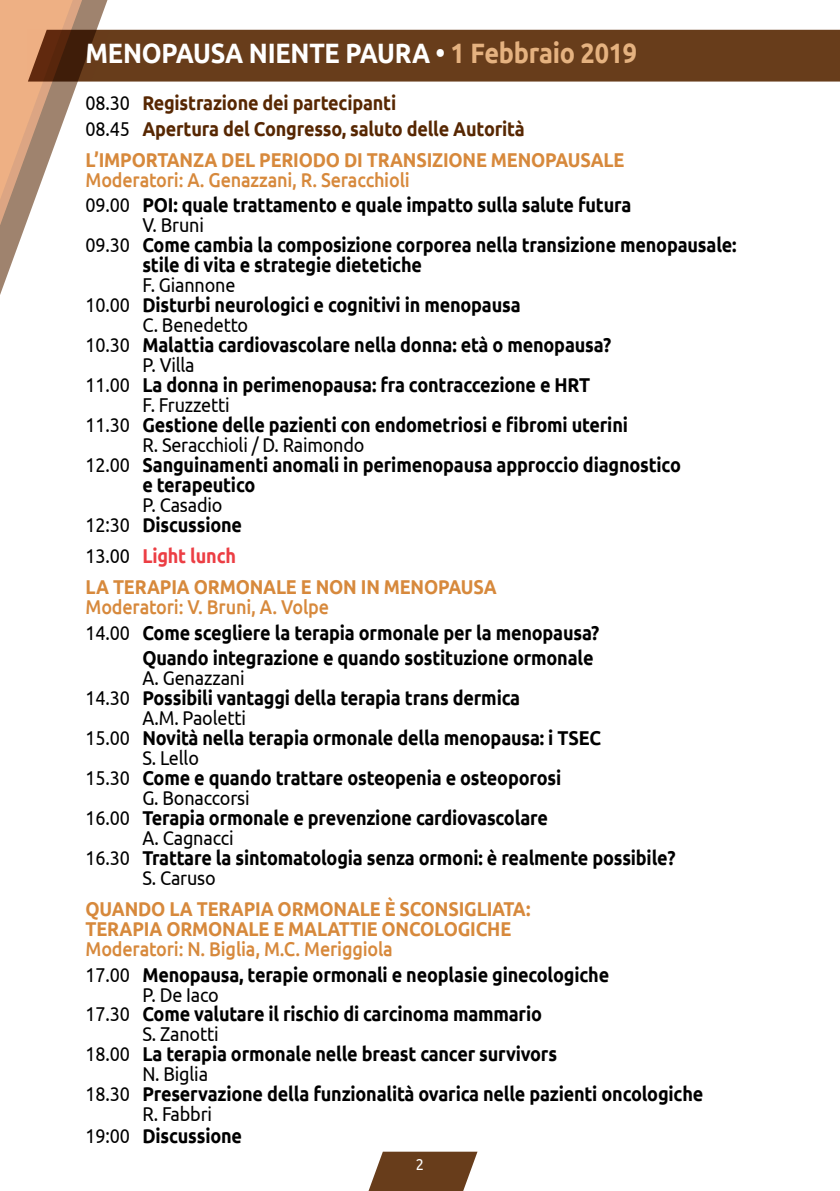
<style>
.page{position:relative;width:840px;height:1191px;background:#fff}
.page>*{position:absolute;margin:0;border:0;box-sizing:border-box;transform-origin:0 0}
.t1{font:700 28px "Ubuntu";letter-spacing:-.01em;color:#fff;scale:.9 1}
.t2{font:700 20px/25.6px "Ubuntu";letter-spacing:-.01em;color:#000;scale:.9 1}
.t3{font:20px/20px "Ubuntu";letter-spacing:-.01em;color:#000;scale:.9 1}
.t4{font:700 20px/31.2px "Ubuntu";letter-spacing:-.01em;color:#d7893c;scale:.9 1}
.t5{font:700 20px/25.6px "Ubuntu";letter-spacing:-.01em;color:#572702;scale:.9 1}
.t6{font:500 20px "Ubuntu";letter-spacing:-.01em;color:#d7893c;scale:.9 1}
.t7{font:16px "Ubuntu";color:#fff;scale:.9 1}
.s1{color:#e5b280}
.s2{font-weight:400;color:#000}
.s3{font-weight:500;color:#d7893c}
.s4{font-weight:400}
.s5{font-weight:700}
.s6{color:#ec3e44}
</style>
<div class="page">
<svg style="left:0;top:0;width:204px;height:295px"></svg>
<svg style="left:28px;top:30px;width:811px;height:52px;background:#693e1d"></svg>
<svg style="left:368px;top:1151px;width:109px;height:40px;background:#7e593c"></svg>
<h1 class="t1" style="left:86px;top:37px;width:614px">MENOPAUSA NIENTE PAURA • <span class="s1">1 Febbraio 2019</span></h1>
<p class="t5" style="left:86px;top:90px;width:489px"><span class="s2">08.30</span> Registrazione dei partecipanti<br><span class="s2">08.45</span> Apertura del Congresso, saluto delle Autorità</p>
<p class="t4" style="left:86px;top:144px;width:599px">L’IMPORTANZA DEL PERIODO DI TRANSIZIONE MENOPAUSALE</p>
<p class="t2" style="left:86px;top:167px;width:607px"><span class="s3">Moderatori: A. Genazzani, R. Seracchioli<br></span><span class="s4">09.00</span> POI: quale trattamento e quale impatto sulla salute futura</p>
<p class="t3" style="left:142px;top:215px;width:70px">V. Bruni</p>
<p class="t2" style="left:86px;top:232px;width:724px"><span class="s4">09.30</span> Come cambia la composizione corporea nella transizione menopausale:</p>
<p class="t2" style="left:142px;top:252px;width:312px">stile di vita e strategie dietetiche</p>
<p class="t3" style="left:142px;top:274px;width:105px">F. Giannone</p>
<p class="t2" style="left:86px;top:292px;width:484px"><span class="s4">10.00</span> Disturbi neurologici e cognitivi in menopausa</p>
<p class="t3" style="left:142px;top:314px;width:119px">C. Benedetto</p>
<p class="t2" style="left:86px;top:332px;width:585px"><span class="s4">10.30</span> Malattia cardiovascolare nella donna: età o menopausa?</p>
<p class="t3" style="left:142px;top:354px;width:60px">P. Villa</p>
<p class="t2" style="left:86px;top:372px;width:562px"><span class="s4">11.00</span> La donna in perimenopausa: fra contraccezione e HRT</p>
<p class="t3" style="left:142px;top:394px;width:98px">F. Fruzzetti</p>
<p class="t2" style="left:86px;top:412px;width:603px"><span class="s4">11.30</span> Gestione delle pazienti con endometriosi e fibromi uterini</p>
<p class="t3" style="left:142px;top:434px;width:248px">R. Seracchioli / D. Raimondo</p>
<p class="t2" style="left:86px;top:451px;width:662px"><span class="s4">12.00</span> Sanguinamenti anomali in perimenopausa approccio diagnostico</p>
<p class="t2" style="left:142px;top:471px;width:127px">e terapeutico</p>
<p class="t3" style="left:86px;top:494px;width:175px;text-indent:57px">P. Casadio<br>12:30 <span class="s5">Discussione</span></p>
<p class="t4" style="left:86px;top:540px;width:458px"><span class="s2">13.00</span> <span class="s6">Light lunch<br></span>LA TERAPIA ORMONALE E NON IN MENOPAUSA</p>
<p class="t6" style="left:86px;top:594px;width:272px">Moderatori: V. Bruni, A. Volpe</p>
<p class="t2" style="left:86px;top:619px;width:572px"><span class="s4">14.00</span> Come scegliere la terapia ormonale per la menopausa?</p>
<p class="t2" style="left:142px;top:645px;width:502px">Quando integrazione e quando sostituzione ormonale</p>
<p class="t3" style="left:142px;top:667px;width:115px">A. Genazzani</p>
<p class="t2" style="left:86px;top:685px;width:484px"><span class="s4">14.30</span> Possibili vantaggi della terapia trans dermica</p>
<p class="t3" style="left:142px;top:707px;width:117px">A.M. Paoletti</p>
<p class="t2" style="left:86px;top:725px;width:574px"><span class="s4">15.00</span> Novità nella terapia ormonale della menopausa: i TSEC</p>
<p class="t3" style="left:142px;top:747px;width:64px">S. Lello</p>
<p class="t2" style="left:86px;top:765px;width:529px"><span class="s4">15.30</span> Come e quando trattare osteopenia e osteoporosi</p>
<p class="t3" style="left:142px;top:787px;width:120px">G. Bonaccorsi</p>
<p class="t2" style="left:86px;top:804px;width:515px"><span class="s4">16.00</span> Terapia ormonale e prevenzione cardiovascolare</p>
<p class="t3" style="left:142px;top:827px;width:103px">A. Cagnacci</p>
<p class="t2" style="left:86px;top:844px;width:656px"><span class="s4">16.30</span> Trattare la sintomatologia senza ormoni: è realmente possibile?</p>
<p class="t3" style="left:142px;top:867px;width:83px">S. Caruso</p>
<p class="t4" style="left:86px;top:898px;width:495px;line-height:20px">QUANDO LA TERAPIA ORMONALE È SCONSIGLIATA:<br>TERAPIA ORMONALE E MALATTIE ONCOLOGICHE</p>
<p class="t2" style="left:86px;top:935px;width:583px"><span class="s3">Moderatori: N. Biglia, M.C. Meriggiola<br></span><span class="s4">17.00</span> Menopausa, terapie ormonali e neoplasie ginecologiche</p>
<p class="t3" style="left:142px;top:983px;width:86px">P. De Iaco</p>
<p class="t2" style="left:86px;top:1001px;width:508px"><span class="s4">17.30</span> Come valutare il rischio di carcinoma mammario</p>
<p class="t3" style="left:142px;top:1023px;width:86px">S. Zanotti</p>
<p class="t2" style="left:86px;top:1041px;width:525px"><span class="s4">18.00</span> La terapia ormonale nelle breast cancer survivors</p>
<p class="t3" style="left:142px;top:1063px;width:74px">N. Biglia</p>
<p class="t2" style="left:86px;top:1081px;width:687px"><span class="s4">18.30</span> Preservazione della funzionalità ovarica nelle pazienti oncologiche</p>
<p class="t3" style="left:142px;top:1103px;width:79px">R. Fabbri</p>
<p class="t2" style="left:86px;top:1122px;width:175px"><span class="s4">19:00</span> Discussione</p>
<p class="t7" style="left:415px;top:1154px;width:11px">2</p>
</div>
